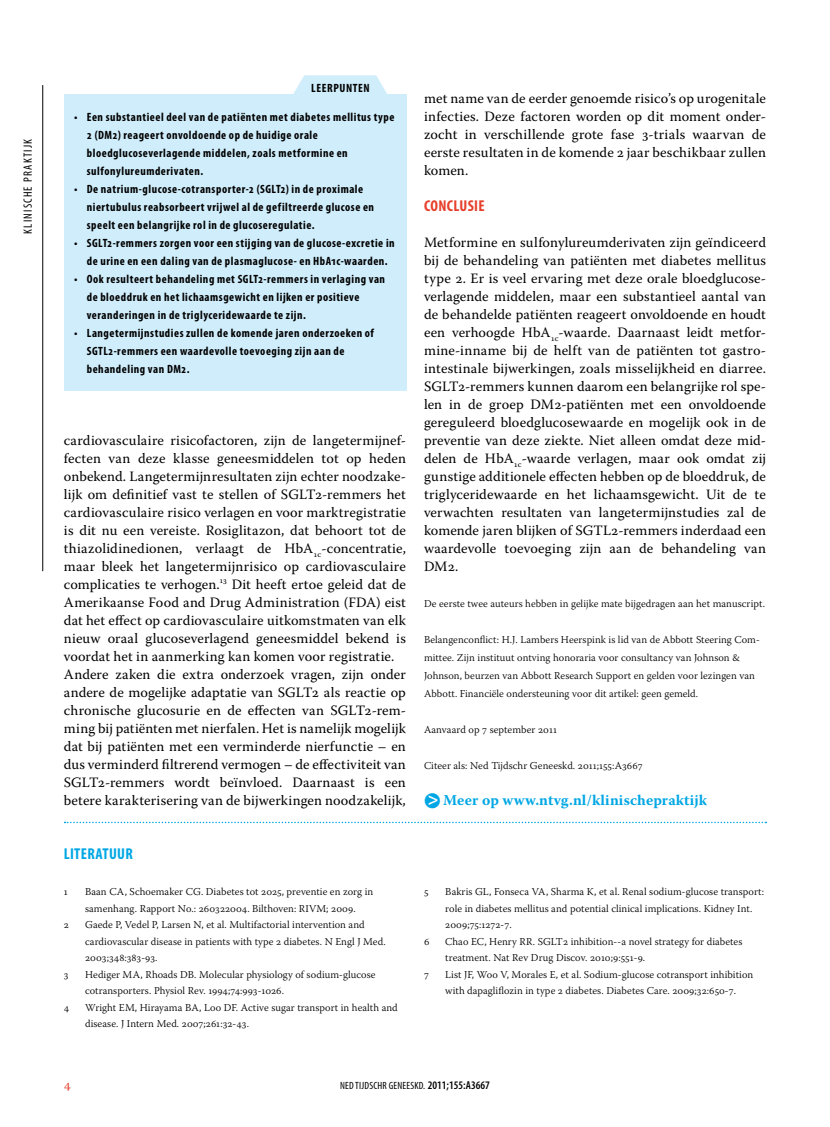
<style>
.page{position:relative;width:830px;height:1127px;background:#fff}
.page>*{position:absolute;margin:0;border:0;box-sizing:border-box;transform-origin:0 0}
.t1{font:700 condensed 15.75px "Myriad Pro";letter-spacing:.02em;color:#00a7e4}
.t2{font:700 condensed 15.75px "Myriad Pro";letter-spacing:.02em;color:#e6402c}
.t3{font:700 15px "Warnock Pro";letter-spacing:.005em;color:#00a7e4}
.t4{font:14.25px/18px "Warnock Pro";letter-spacing:.01em;color:#000;text-align:justify}
.t5{font:13.5px "Warnock Pro";color:#e6402c}
.t6{font:700 condensed 12px/18px "Myriad Pro";letter-spacing:.045em;color:#000}
.t7{font:condensed 12px "Myriad Pro";letter-spacing:.1em;color:#000}
.t8{font:300 10.5px/16.5px "Warnock Pro";letter-spacing:.005em;color:#000}
.t9{font:condensed 10.5px "Myriad Pro";letter-spacing:.02em;color:#000}
.s1{color:#fff}
.s2{font-family:"Myriad Pro";font-stretch:condensed;font-size:18px;color:#fff}
.s3{font-weight:600;font-size:11.55px}
</style>
<div class="page">
<hr style="left:42px;top:85px;width:1px;height:486px;background:#000">
<div style="left:64px;top:95px;width:342px;height:296px;background:#cfedfb"></div>
<div style="left:293px;top:75px;width:94px;height:21px;background:#cfedfb"></div>
<svg style="left:65px;top:822px;width:701px;height:1px"></svg>
<svg style="left:375px;top:75px;width:24px;height:20px"></svg>
<p class="t7" style="left:21px;top:234px;width:96px;rotate:-90deg">KLINISCHE PRAKTIJK</p>
<p class="t6" style="left:280px;top:79px;width:91px"><span class="s1">▼</span> Leerpunten</p>
<p class="t6" style="left:87px;top:108px;width:309px;text-indent:-13px">• Een substantieel deel van de patiënten met diabetes mellitus type 2 (DM2) reageert onvoldoende op de huidige orale bloedglucoseverlagende middelen, zoals metformine en sulfonylureumderivaten.</p>
<p class="t6" style="left:87px;top:180px;width:289px;text-indent:-13px">• De natrium-glucose-cotransporter-2 (SGLT2) in de proximale niertubulus reabsorbeert vrijwel al de gefiltreerde glucose en speelt een belangrijke rol in de glucoseregulatie.</p>
<p class="t6" style="left:74px;top:234px;width:322px;text-align:center">• SGLT2-remmers zorgen voor een stijging van de glucose-excretie in de urine en een daling van de plasmaglucose- en HbA1c-waarden.</p>
<p class="t6" style="left:87px;top:270px;width:300px;text-indent:-13px">• Ook resulteert behandeling met SGLT2-remmers in verlaging van de bloeddruk en het lichaamsgewicht en lijken er positieve veranderingen in de triglyceridewaarde te zijn.</p>
<p class="t6" style="left:87px;top:324px;width:288px;text-indent:-13px">• Langetermijnstudies zullen de komende jaren onderzoeken of<br>SGTL2-remmers een waardevolle toevoeging zijn aan de behandeling van DM2.</p>
<p class="t4" style="left:64px;top:431px;width:343px;text-align:left">cardiovasculaire risicofactoren, zijn de langetermijnef&shy;fecten van deze klasse geneesmiddelen tot op heden onbekend. Langetermijnresultaten zijn echter noodzake&shy;lijk om definitief vast te stellen of SGLT2-remmers het cardiovasculaire risico verlagen en voor marktregistratie is dit nu een vereiste. Rosiglitazon, dat behoort tot de thiazolidinedionen, verlaagt de HbA<sub>1c</sub>-concentratie, maar bleek het langetermijnrisico op cardiovasculaire complicaties te verhogen.<sup>13</sup> Dit heeft ertoe geleid dat de Amerikaanse Food and Drug Administration (FDA) eist dat het effect op cardiovasculaire uitkomstmaten van elk nieuw oraal glucoseverlagend geneesmiddel bekend is voordat het in aanmerking kan komen voor registratie.<br>Andere zaken die extra onderzoek vragen, zijn onder andere de mogelijke adaptatie van SGLT2 als reactie op chronische glucosurie en de effecten van SGLT2-rem&shy;ming bij patiënten met nierfalen. Het is namelijk mogelijk dat bij patiënten met een verminderde nierfunctie – en dus verminderd filtrerend vermogen – de effectiviteit van SGLT2-remmers wordt beïnvloed. Daarnaast is een betere karakterisering van de bijwerkingen noodzakelijk,</p>
<p class="t1" style="left:64px;top:845px;width:71px">Literatuur</p>
<p class="t8" style="left:64px;top:883px;width:5px">1</p>
<p class="t8" style="left:85px;top:883px;width:289px">Baan CA, Schoemaker CG. Diabetes tot 2025, preventie en zorg in samenhang. Rapport No.: 260322004. Bilthoven: RIVM; 2009.</p>
<p class="t8" style="left:64px;top:916px;width:7px">2</p>
<p class="t8" style="left:85px;top:916px;width:302px">Gaede P, Vedel P, Larsen N, et al. Multifactorial intervention and cardiovascular disease in patients with type 2 diabetes. N Engl J Med.<br>2003;348:383-93.</p>
<p class="t8" style="left:64px;top:966px;width:6px">3</p>
<p class="t8" style="left:85px;top:966px;width:292px">Hediger MA, Rhoads DB. Molecular physiology of sodium-glucose cotransporters. Physiol Rev. 1994;74:993-1026.</p>
<p class="t8" style="left:64px;top:999px;width:7px">4</p>
<p class="t8" style="left:85px;top:999px;width:314px">Wright EM, Hirayama BA, Loo DF. Active sugar transport in health and disease. J Intern Med. 2007;261:32-43.</p>
<p class="t4" style="left:424px;top:89px;width:343px">met name van de eerder genoemde risico’s op urogenitale infecties. Deze factoren worden op dit moment onder&shy;zocht in verschillende grote fase 3-trials waarvan de eerste resultaten in de komende 2 jaar beschikbaar zullen komen.</p>
<p class="t2" style="left:424px;top:197px;width:62px">Conclusie</p>
<p class="t4" style="left:424px;top:233px;width:343px">Metformine en sulfonylureumderivaten zijn geïndiceerd bij de behandeling van patiënten met diabetes mellitus type 2. Er is veel ervaring met deze orale bloedglucose&shy;verlagende middelen, maar een substantieel aantal van de behandelde patiënten reageert onvoldoende en houdt een verhoogde HbA<sub>1c</sub>-waarde. Daarnaast leidt metfor&shy;mine-inname bij de helft van de patiënten tot gastro&shy;intestinale bijwerkingen, zoals misselijkheid en diarree.<br>SGLT2-remmers kunnen daarom een belangrijke rol spe&shy;len in de groep DM2-patiënten met een onvoldoende gereguleerd bloedglucosewaarde en mogelijk ook in de preventie van deze ziekte. Niet alleen omdat deze mid&shy;delen de HbA<sub>1c</sub>-waarde verlagen, maar ook omdat zij gunstige additionele effecten hebben op de bloeddruk, de triglyceridewaarde en het lichaamsgewicht. Uit de te verwachten resultaten van langetermijnstudies zal de komende jaren blijken of SGTL2-remmers inderdaad een waardevolle toevoeging zijn aan de behandeling van DM2.</p>
<p class="t8" style="left:424px;top:595px;width:342px">De eerste twee auteurs hebben in gelijke mate bijgedragen aan het manuscript.</p>
<p class="t8" style="left:424px;top:630px;width:337px;line-height:18px">Belangenconflict: H.J. Lambers Heerspink is lid van de Abbott Steering Com&shy;mittee. Zijn instituut ontving honoraria voor consultancy van Johnson &amp; Johnson, beurzen van Abbott Research Support en gelden voor lezingen van Abbott. Financiële ondersteuning voor dit artikel: geen gemeld.</p>
<p class="t8" style="left:424px;top:721px;width:134px">Aanvaard op 7 september 2011</p>
<p class="t8" style="left:424px;top:757px;width:220px">Citeer als: Ned Tijdschr Geneeskd. 2011;155:A3667</p>
<p class="t3" style="left:424px;top:791px;width:284px">●<span class="s2">&gt;</span> Meer op www.ntvg.nl/klinischepraktijk</p>
<p class="t8" style="left:424px;top:883px;width:6px">5</p>
<p class="t8" style="left:445px;top:883px;width:320px">Bakris GL, Fonseca VA, Sharma K, et al. Renal sodium-glucose transport: role in diabetes mellitus and potential clinical implications. Kidney Int.<br>2009;75:1272-7.</p>
<p class="t8" style="left:424px;top:933px;width:7px">6</p>
<p class="t8" style="left:445px;top:933px;width:298px">Chao EC, Henry RR. SGLT2 inhibition--a novel strategy for diabetes treatment. Nat Rev Drug Discov. 2010;9:551-9.</p>
<p class="t8" style="left:424px;top:966px;width:6px">7</p>
<p class="t8" style="left:445px;top:966px;width:309px">List JF, Woo V, Morales E, et al. Sodium-glucose cotransport inhibition with dapagliflozin in type 2 diabetes. Diabetes Care. 2009;32:650-7.</p>
<p class="t5" style="left:64px;top:1076px;width:9px">4</p>
<p class="t9" style="left:340px;top:1080px;width:151px">NED TIJDSCHR GENEESKD. <span class="s3">2011;155:A3667</span></p>
</div>
